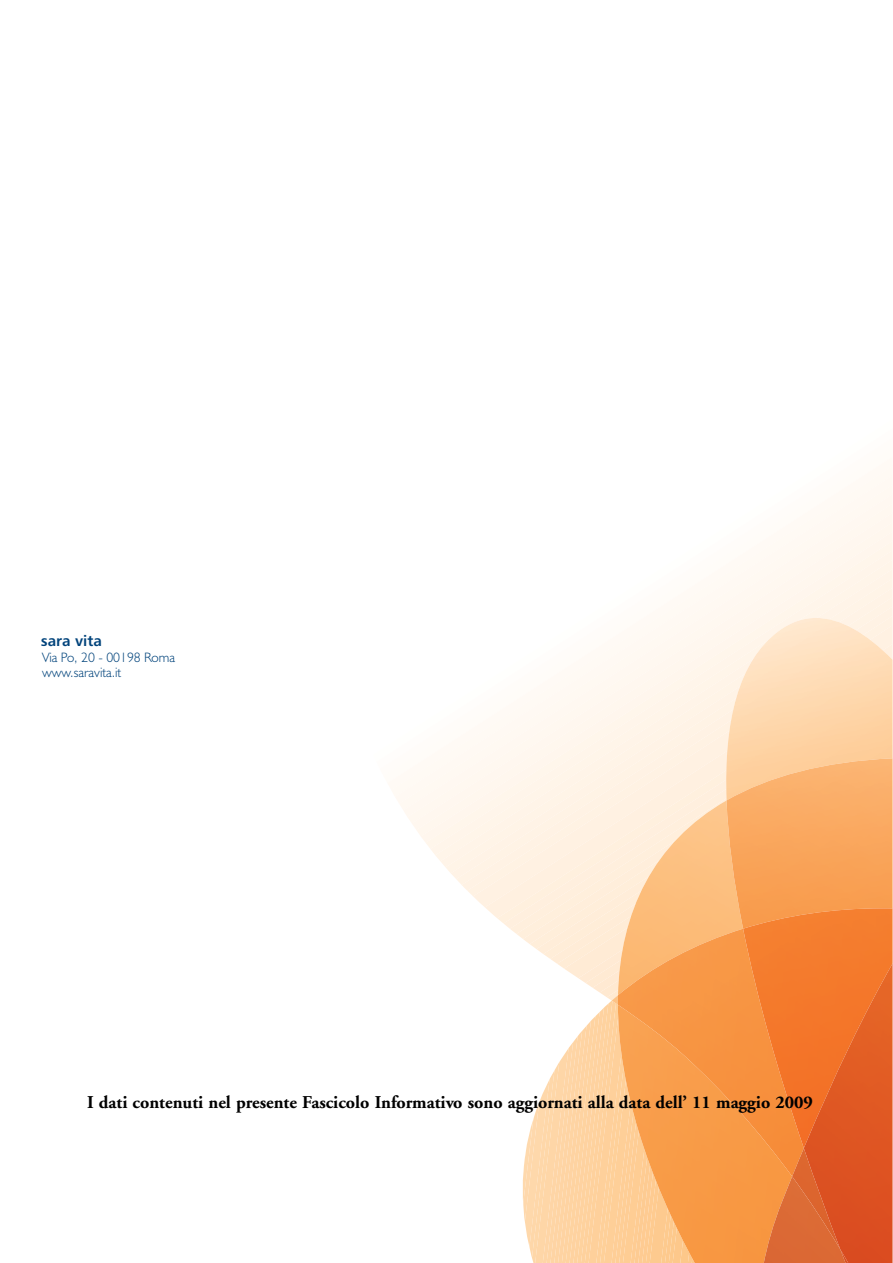
<style>
.page{position:relative;width:893px;height:1263px;background:#fff}
.page>*{position:absolute;margin:0;border:0;box-sizing:border-box;transform-origin:0 0}
.t1{font:700 18px "Adobe Garamond";color:#000}
.t2{font:15.15px "Humanist 777 BT Bold B";color:#00437b}
.t3{font:300 13.65px/15px "Humanist 521 BT";color:#00437b}
</style>
<div class="page">
<div style="left:762px;top:537px;width:131px;height:13px;background:#fff8f1"></div>
<div style="left:742px;top:550px;width:151px;height:13px;background:#fff8f0"></div>
<svg style="left:731px;top:563px;width:162px;height:7px"></svg>
<svg style="left:724px;top:570px;width:169px;height:6px"></svg>
<svg style="left:711px;top:576px;width:182px;height:7px"></svg>
<svg style="left:700px;top:583px;width:193px;height:7px"></svg>
<svg style="left:691px;top:590px;width:202px;height:6px"></svg>
<svg style="left:680px;top:596px;width:213px;height:7px"></svg>
<svg style="left:672px;top:603px;width:221px;height:6px"></svg>
<svg style="left:392px;top:609px;width:501px;height:187px"></svg>
<svg style="left:396px;top:616px;width:497px;height:187px"></svg>
<svg style="left:400px;top:623px;width:323px;height:189px"></svg>
<svg style="left:405px;top:629px;width:318px;height:195px"></svg>
<svg style="left:413px;top:643px;width:310px;height:189px"></svg>
<svg style="left:418px;top:649px;width:305px;height:188px"></svg>
<svg style="left:426px;top:662px;width:297px;height:186px;fill:#fffaf5"></svg>
<svg style="left:430px;top:669px;width:293px;height:185px;fill:#fffaf4"></svg>
<svg style="left:435px;top:676px;width:288px;height:183px;fill:#fff9f4"></svg>
<svg style="left:439px;top:682px;width:284px;height:187px;fill:#fff9f2"></svg>
<svg style="left:447px;top:695px;width:276px;height:184px;fill:#fff8f1"></svg>
<svg style="left:456px;top:709px;width:267px;height:174px;fill:#fff7ef"></svg>
<svg style="left:460px;top:715px;width:263px;height:173px;fill:#fff7ef"></svg>
<svg style="left:465px;top:722px;width:258px;height:170px;fill:#fff7ee"></svg>
<svg style="left:469px;top:728px;width:254px;height:168px;fill:#fff6ed"></svg>
<svg style="left:473px;top:735px;width:250px;height:170px;fill:#fff6eb"></svg>
<div style="left:482px;top:748px;width:241px;height:160px;background:#fff5e9"></div>
<div style="left:486px;top:755px;width:237px;height:157px;background:#fff4e9"></div>
<div style="left:490px;top:761px;width:233px;height:159px;background:#fff4e7"></div>
<div style="left:499px;top:775px;width:224px;height:148px;background:#fff3e6"></div>
<div style="left:503px;top:781px;width:220px;height:93px;background:#fff3e6"></div>
<div style="left:507px;top:788px;width:216px;height:86px;background:#fff3e5"></div>
<div style="left:520px;top:808px;width:98px;height:66px;background:#fff3e5"></div>
<svg style="left:529px;top:821px;width:89px;height:53px"></svg>
<div style="left:537px;top:834px;width:81px;height:40px;background:#fff0e0"></div>
<img style="left:723px;top:618px;width:170px;height:182px">
<img style="left:618px;top:800px;width:108px;height:74px">
<img style="left:726px;top:758px;width:167px;height:116px">
<svg style="left:503px;top:874px;width:390px;height:388px;background:#fab980"></svg>
<img style="left:792px;top:1148px;width:12px;height:101px">
<img style="left:804px;top:963px;width:89px;height:299px">
<p class="t2" style="left:41px;top:635px;width:63px">sara vita</p>
<p class="t3" style="left:42px;top:651px;width:135px">Via Po, 20 - 00198 Roma www.saravita.it</p>
<p class="t1" style="left:87px;top:1095px;width:727px">I dati contenuti nel presente Fascicolo Informativo sono aggiornati alla data dell’ 11 maggio 2009</p>
</div>
